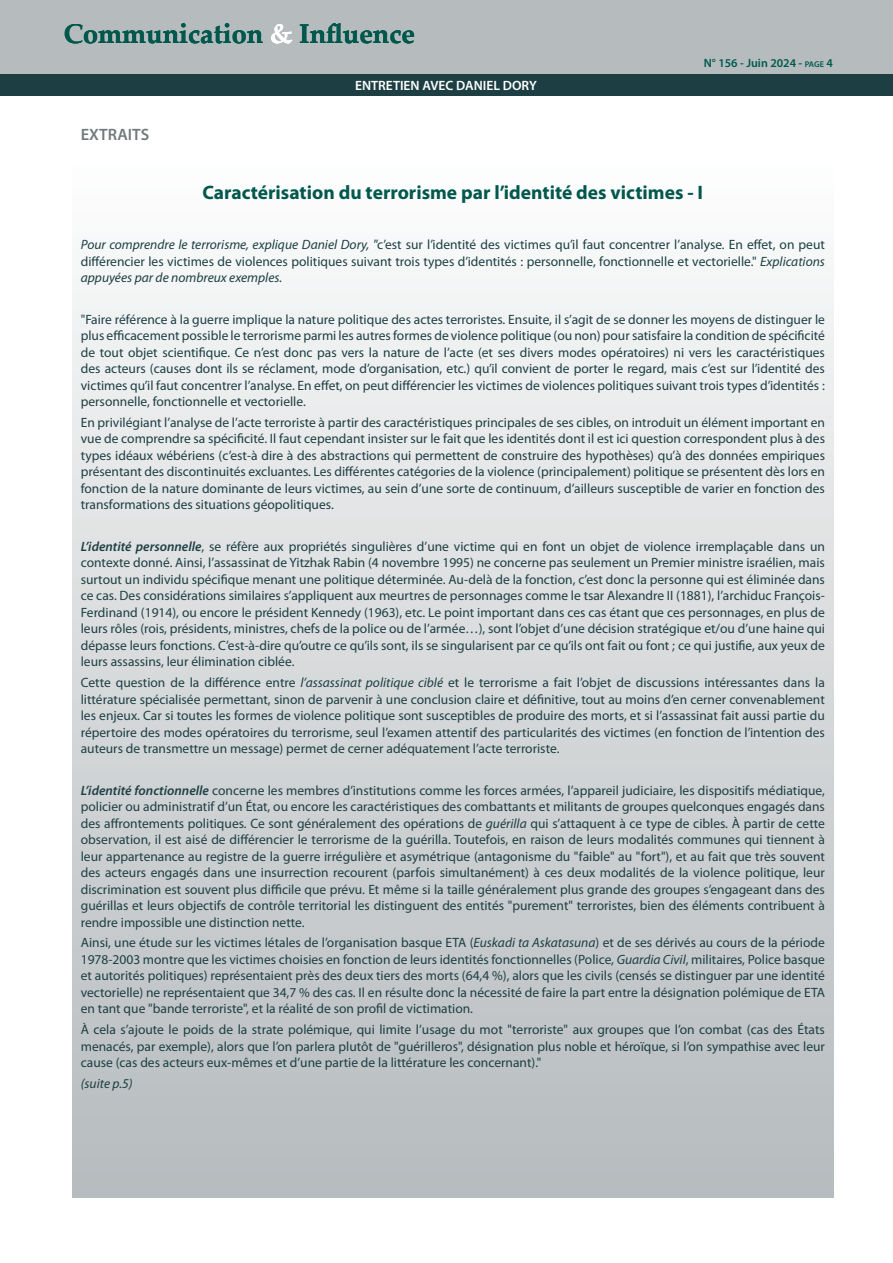
<style>
.page{position:relative;width:893px;height:1263px;background:#fff}
.page>*{position:absolute;margin:0;border:0;box-sizing:border-box;transform-origin:0 0}
.t1{font:700 27px "Palatino Linotype";color:#00584c}
.Titre_article_P1-4{font:700 19.5px "Myriad Pro";color:#00584c}
.Titre_colonnes{font:600 16.5px "Myriad Pro";color:#727b7c}
.Style_de_paragraphe_1-textes_centraux-qu{font:13.5px/16.5px "Myriad Pro";color:#1d3f44;text-align:justify}
.t2{font:600 13.5px "Myriad Pro";color:#fff}
.Style_de_paragraphe_1-textes_centraux-qu-2{font:italic 13.5px "Myriad Pro";color:#1d3f44}
.t3{font:600 12px "Myriad Pro";color:#00584c}
.s1{color:#fff}
.s2{font-size:8.4px}
.s3{font-style:italic}
.s4{font-weight:600;font-style:italic}
</style>
<div class="page">
<div style="left:0;top:0;width:893px;height:74px;background:#b6bcbe"></div>
<div style="left:0;top:74px;width:893px;height:22px;background:#1d3f44"></div>
<div style="left:72px;top:125px;width:761px;height:1072px;background:linear-gradient(to bottom,#fff,#b4b9bc)"></div>
<p class="t1" style="left:64px;top:14px;width:353px">Communication <span class="s1">&amp;</span> Influence</p>
<p class="Titre_colonnes" style="left:81px;top:124px;width:70px">EXTRAITS</p>
<p class="t2" style="left:355px;top:77px;width:183px">ENTRETIEN AVEC DANIEL DORY</p>
<p class="t3" style="left:704px;top:55px;width:131px">N° 156 - Juin 2024 - <span class="s2">page</span> 4</p>
<p class="Titre_article_P1-4" style="left:203px;top:180px;width:502px">Caractérisation du terrorisme par l’identité des victimes - I</p>
<p class="Style_de_paragraphe_1-textes_centraux-qu" style="left:81px;top:236px;width:746px"><span class="s3">Pour comprendre le terrorisme, explique Daniel Dory, "</span>c’est sur l’identité des victimes qu’il faut concentrer l’analyse. En effet, on peut différencier les victimes de violences politiques suivant trois types d’identités : personnelle, fonctionnelle et vectorielle." <span class="s3">Explications appuyées par de nombreux exemples.</span></p>
<p class="Style_de_paragraphe_1-textes_centraux-qu" style="left:81px;top:311px;width:746px">"Faire référence à la guerre implique la nature politique des actes terroristes. Ensuite, il s’agit de se donner les moyens de distinguer le plus efficacement possible le terrorisme parmi les autres formes de violence politique (ou non) pour satisfaire la condition de spécificité de tout objet scientifique. Ce n’est donc pas vers la nature de l’acte (et ses divers modes opératoires) ni vers les caractéristiques des acteurs (causes dont ils se réclament, mode d’organisation, etc.) qu’il convient de porter le regard, mais c’est sur l’identité des victimes qu’il faut concentrer l’analyse. En effet, on peut différencier les victimes de violences politiques suivant trois types d’identités : personnelle, fonctionnelle et vectorielle.</p>
<p class="Style_de_paragraphe_1-textes_centraux-qu" style="left:81px;top:414px;width:746px">En privilégiant l’analyse de l’acte terroriste à partir des caractéristiques principales de ses cibles, on introduit un élément important en vue de comprendre sa spécificité. Il faut cependant insister sur le fait que les identités dont il est ici question correspondent plus à des types idéaux wébériens (c’est-à dire à des abstractions qui permettent de construire des hypothèses) qu’à des données empiriques présentant des discontinuités excluantes. Les différentes catégories de la violence (principalement) politique se présentent dès lors en fonction de la nature dominante de leurs victimes, au sein d’une sorte de continuum, d’ailleurs susceptible de varier en fonction des transformations des situations géopolitiques.</p>
<p class="Style_de_paragraphe_1-textes_centraux-qu" style="left:81px;top:538px;width:746px"><span class="s4">L’identité personnelle</span>, se réfère aux propriétés singulières d’une victime qui en font un objet de violence irremplaçable dans un contexte donné. Ainsi, l’assassinat de Yitzhak Rabin (4 novembre 1995) ne concerne pas seulement un Premier ministre israélien, mais surtout un individu spécifique menant une politique déterminée. Au-delà de la fonction, c’est donc la personne qui est éliminée dans ce cas. Des considérations similaires s’appliquent aux meurtres de personnages comme le tsar Alexandre II (1881), l’archiduc François-Ferdinand (1914), ou encore le président Kennedy (1963), etc. Le point important dans ces cas étant que ces personnages, en plus de leurs rôles (rois, présidents, ministres, chefs de la police ou de l’armée…), sont l’objet d’une décision stratégique et/ou d’une haine qui dépasse leurs fonctions. C’est-à-dire qu’outre ce qu’ils sont, ils se singularisent par ce qu’ils ont fait ou font ; ce qui justifie, aux yeux de leurs assassins, leur élimination ciblée.</p>
<p class="Style_de_paragraphe_1-textes_centraux-qu" style="left:81px;top:674px;width:746px">Cette question de la différence entre <span class="s3">l’assassinat politique ciblé</span> et le terrorisme a fait l’objet de discussions intéressantes dans la littérature spécialisée permettant, sinon de parvenir à une conclusion claire et définitive, tout au moins d’en cerner convenablement les enjeux. Car si toutes les formes de violence politique sont susceptibles de produire des morts, et si l’assassinat fait aussi partie du répertoire des modes opératoires du terrorisme, seul l’examen attentif des particularités des victimes (en fonction de l’intention des auteurs de transmettre un message) permet de cerner adéquatement l’acte terroriste.</p>
<p class="Style_de_paragraphe_1-textes_centraux-qu" style="left:81px;top:782px;width:746px"><span class="s4">L’identité fonctionnelle</span> concerne les membres d’institutions comme les forces armées, l’appareil judiciaire, les dispositifs médiatique, policier ou administratif d’un État, ou encore les caractéristiques des combattants et militants de groupes quelconques engagés dans des affrontements politiques. Ce sont généralement des opérations de <span class="s3">guérilla</span> qui s’attaquent à ce type de cibles. À partir de cette observation, il est aisé de différencier le terrorisme de la guérilla. Toutefois, en raison de leurs modalités communes qui tiennent à leur appartenance au registre de la guerre irrégulière et asymétrique (antagonisme du "faible" au "fort"), et au fait que très souvent des acteurs engagés dans une insurrection recourent (parfois simultanément) à ces deux modalités de la violence politique, leur discrimination est souvent plus difficile que prévu. Et même si la taille généralement plus grande des groupes s’engageant dans des guérillas et leurs objectifs de contrôle territorial les distinguent des entités "purement" terroristes, bien des éléments contribuent à rendre impossible une distinction nette.</p>
<p class="Style_de_paragraphe_1-textes_centraux-qu" style="left:81px;top:934px;width:746px">Ainsi, une étude sur les victimes létales de l’organisation basque ETA (<span class="s3">Euskadi ta Askatasuna</span>) et de ses dérivés au cours de la période 1978-2003 montre que les victimes choisies en fonction de leurs identités fonctionnelles (Police, <span class="s3">Guardia Civil</span>, militaires, Police basque et autorités politiques) représentaient près des deux tiers des morts (64,4 %), alors que les civils (censés se distinguer par une identité vectorielle) ne représentaient que 34,7 % des cas. Il en résulte donc la nécessité de faire la part entre la désignation polémique de ETA en tant que "bande terroriste", et la réalité de son profil de victimation.</p>
<p class="Style_de_paragraphe_1-textes_centraux-qu" style="left:81px;top:1021px;width:746px">À cela s’ajoute le poids de la strate polémique, qui limite l’usage du mot "terroriste" aux groupes que l’on combat (cas des États menacés, par exemple), alors que l’on parlera plutôt de "guérilleros", désignation plus noble et héroïque, si l’on sympathise avec leur cause (cas des acteurs eux-mêmes et d’une partie de la littérature les concernant)."</p>
<p class="Style_de_paragraphe_1-textes_centraux-qu-2" style="left:81px;top:1075px;width:53px">(suite p.5)</p>
</div>
